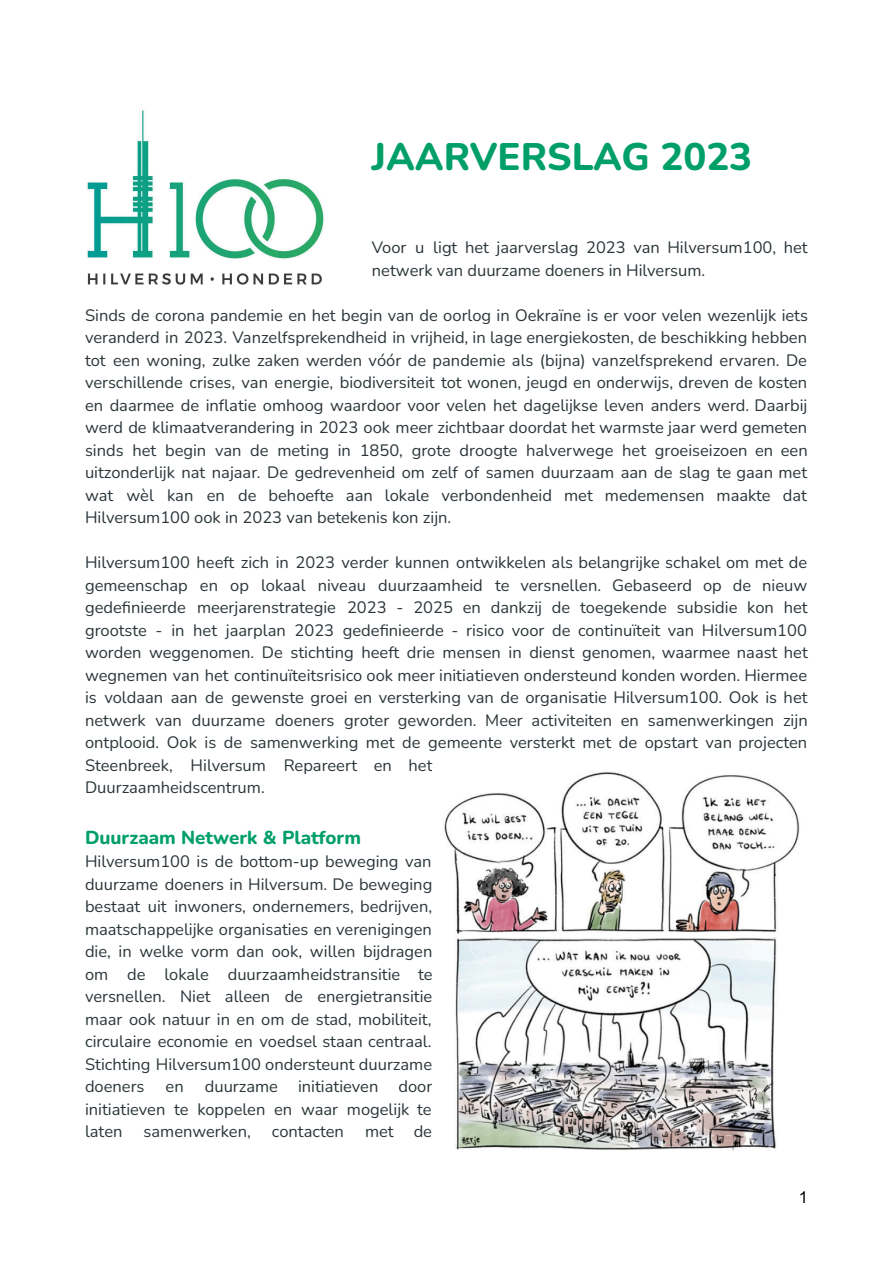
<style>
.page{position:relative;width:894px;height:1263px;background:#fff}
.page>*{position:absolute;margin:0;border:0;box-sizing:border-box;transform-origin:0 0}
.t1{font:800 38.25px "Nunito";color:#009f68}
.t2{font:800 18.75px "Nunito";color:#009f68}
.t3{font:16.5px/22.5px "Nunito";color:#2c363a;text-align:justify}
.t4{font:16.5px "Arial";color:#000}
</style>
<div class="page">
<img style="left:86px;top:109px;width:238px;height:176px">
<img style="left:444px;top:772px;width:356px;height:378px">
<h1 class="t1" style="left:372px;top:132px;width:382px">JAARVERSLAG 2023</h1>
<p class="t3" style="left:372px;top:237px;width:437px">Voor u ligt het jaarverslag 2023 van Hilversum100, het netwerk van duurzame doeners in Hilversum.</p>
<p class="t3" style="left:85px;top:304px;width:724px">Sinds de corona pandemie en het begin van de oorlog in Oekraïne is er voor velen wezenlijk iets veranderd in 2023. Vanzelfsprekendheid in vrijheid, in lage energiekosten, de beschikking hebben tot een woning, zulke zaken werden vóór de pandemie als (bijna) vanzelfsprekend ervaren. De verschillende crises, van energie, biodiversiteit tot wonen, jeugd en onderwijs, dreven de kosten en daarmee de inflatie omhoog waardoor voor velen het dagelijkse leven anders werd. Daarbij werd de klimaatverandering in 2023 ook meer zichtbaar doordat het warmste jaar werd gemeten sinds het begin van de meting in 1850, grote droogte halverwege het groeiseizoen en een uitzonderlijk nat najaar. De gedrevenheid om zelf of samen duurzaam aan de slag te gaan met wat wèl kan en de behoefte aan lokale verbondenheid met medemensen maakte dat Hilversum100 ook in 2023 van betekenis kon zijn.</p>
<p class="t3" style="left:85px;top:552px;width:724px;text-align:left">Hilversum100 heeft zich in 2023 verder kunnen ontwikkelen als belangrijke schakel om met de gemeenschap en op lokaal niveau duurzaamheid te versnellen. Gebaseerd op de nieuw gedefinieerde meerjarenstrategie 2023 - 2025 en dankzij de toegekende subsidie kon het grootste - in het jaarplan 2023 gedefinieerde - risico voor de continuïteit van Hilversum100 worden weggenomen. De stichting heeft drie mensen in dienst genomen, waarmee naast het wegnemen van het continuïteitsrisico ook meer initiatieven ondersteund konden worden. Hiermee is voldaan aan de gewenste groei en versterking van de organisatie Hilversum100. Ook is het netwerk van duurzame doeners groter geworden. Meer activiteiten en samenwerkingen zijn ontplooid. Ook is de samenwerking met de gemeente versterkt met de opstart van projecten Steenbreek, Hilversum Repareert en het<br>Duurzaamheidscentrum.</p>
<p class="t2" style="left:85px;top:825px;width:277px">Duurzaam Netwerk &amp; Platform</p>
<p class="t3" style="left:85px;top:850px;width:349px">Hilversum100 is de bottom-up beweging van duurzame doeners in Hilversum. De beweging bestaat uit inwoners, ondernemers, bedrijven, maatschappelijke organisaties en verenigingen die, in welke vorm dan ook, willen bijdragen om de lokale duurzaamheidstransitie te versnellen. Niet alleen de energietransitie maar ook natuur in en om de stad, mobiliteit, circulaire economie en voedsel staan centraal.<br>Stichting Hilversum100 ondersteunt duurzame doeners</p>
<p class="t3" style="left:85px;top:1075px;width:349px;text-indent:120px">duurzame initiatieven door initiatieven te koppelen en waar mogelijk te laten</p>
<p class="t3" style="left:166px;top:1075px;width:20px">en</p>
<p class="t3" style="left:144px;top:1120px;width:109px">samenwerken,</p>
<p class="t3" style="left:272px;top:1120px;width:73px">contacten</p>
<p class="t3" style="left:365px;top:1120px;width:69px">met de</p>
<p class="t4" style="left:799px;top:1188px;width:11px">1</p>
</div>
